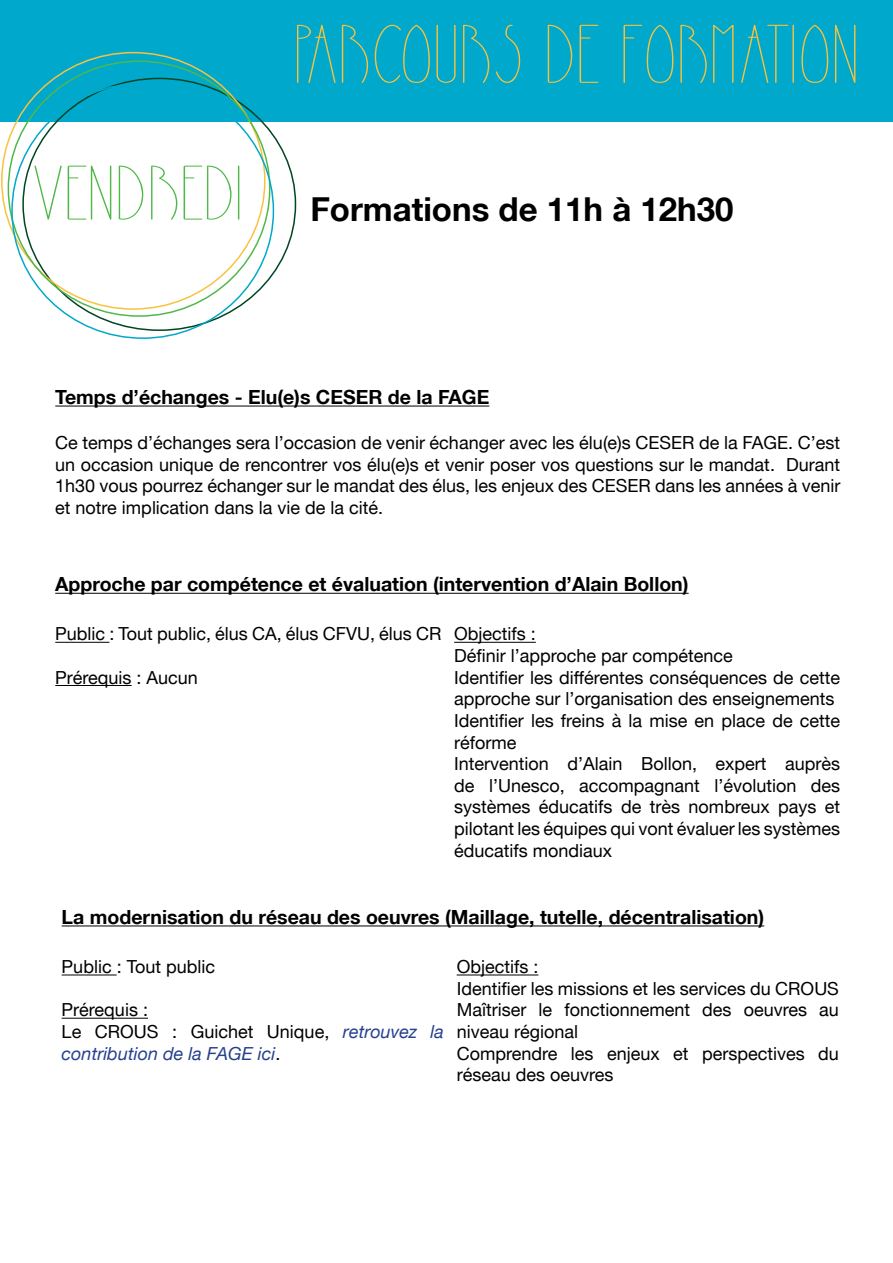
<style>
.page{position:relative;width:893px;height:1263px;background:#fff}
.page>*{position:absolute;margin:0;border:0;box-sizing:border-box;transform-origin:0 0}
.t1{font:64.5px "La Piedrita";color:#f8c23d;scale:1.3 1}
.t2{font:60px "La Piedrita";color:#50b849;scale:1.4 1}
.t3{font:700 33px "Helvetica Neue LT";color:#000}
.t4{font:700 19.5px "Helvetica Neue LT";color:#000}
.t5{font:18px/21.6px "Helvetica Neue LT";color:#000}
.s1{font-style:italic;color:#25408f}
</style>
<div class="page">
<div style="left:0;top:0;width:893px;height:121px;background:#00a8cb"></div>
<hr style="left:55px;top:406px;width:434px;height:1px;background:#000">
<hr style="left:55px;top:642px;width:54px;height:1px;background:#000">
<hr style="left:55px;top:685px;width:77px;height:1px;background:#000">
<hr style="left:454px;top:642px;width:82px;height:1px;background:#000">
<hr style="left:55px;top:593px;width:634px;height:1px;background:#000">
<hr style="left:62px;top:974px;width:55px;height:1px;background:#000">
<hr style="left:62px;top:1018px;width:86px;height:1px;background:#000">
<hr style="left:457px;top:974px;width:81px;height:1px;background:#000">
<hr style="left:62px;top:925px;width:702px;height:1px;background:#000">
<h2 class="t2" style="left:33px;top:156px;width:63px">VENDR</h2>
<h2 class="t2" style="left:183px;top:156px;width:30px">EDI</h2>
<h1 class="t1" style="left:296px;top:15px;width:290px">PARCOURS DE FORMATION</h1>
<h3 class="t3" style="left:310px;top:189px;width:424px">Formations de 11h à 12h30</h3>
<p class="t4" style="left:55px;top:385px;width:436px">Temps d’échanges - Elu(e)s CESER de la FAGE</p>
<p class="t5" style="left:55px;top:432px;width:786px;text-align:justify">Ce temps d’échanges sera l’occasion de venir échanger avec les élu(e)s CESER de la FAGE. C’est un occasion unique de rencontrer vos élu(e)s et venir poser vos questions sur le mandat. Durant 1h30 vous pourrez échanger sur le mandat des élus, les enjeux des CESER dans les années à venir et notre implication dans la vie de la cité.</p>
<p class="t4" style="left:55px;top:572px;width:635px">Approche par compétence et évaluation (intervention d’Alain Bollon)</p>
<p class="t5" style="left:55px;top:623px;width:388px">Public : Tout public, élus CA, élus CFVU, élus CR</p>
<p class="t5" style="left:55px;top:666px;width:144px">Prérequis : Aucun</p>
<p class="t5" style="left:454px;top:623px;width:388px">Objectifs :<br>Définir l’approche par compétence<br>Identifier les différentes conséquences de cette approche sur l’organisation des enseignements Identifier les freins à la mise en place de cette réforme<br>Intervention d’Alain Bollon, expert auprès de l’Unesco, accompagnant l’évolution des systèmes éducatifs de très nombreux pays et pilotant les équipes qui vont évaluer les systèmes éducatifs mondiaux</p>
<p class="t4" style="left:62px;top:905px;width:704px">La modernisation du réseau des oeuvres (Maillage, tutelle, décentralisation)</p>
<p class="t5" style="left:62px;top:956px;width:155px">Public : Tout public</p>
<p class="t5" style="left:62px;top:999px;width:384px">Prérequis :<br>Le CROUS : Guichet Unique, <span class="s1">retrouvez la contribution de la FAGE ici</span>.</p>
<p class="t5" style="left:457px;top:956px;width:384px">Objectifs :<br>Identifier les missions et les services du CROUS<br>Maîtriser le fonctionnement des oeuvres au niveau régional<br>Comprendre les enjeux et perspectives du réseau des oeuvres</p>
</div>
